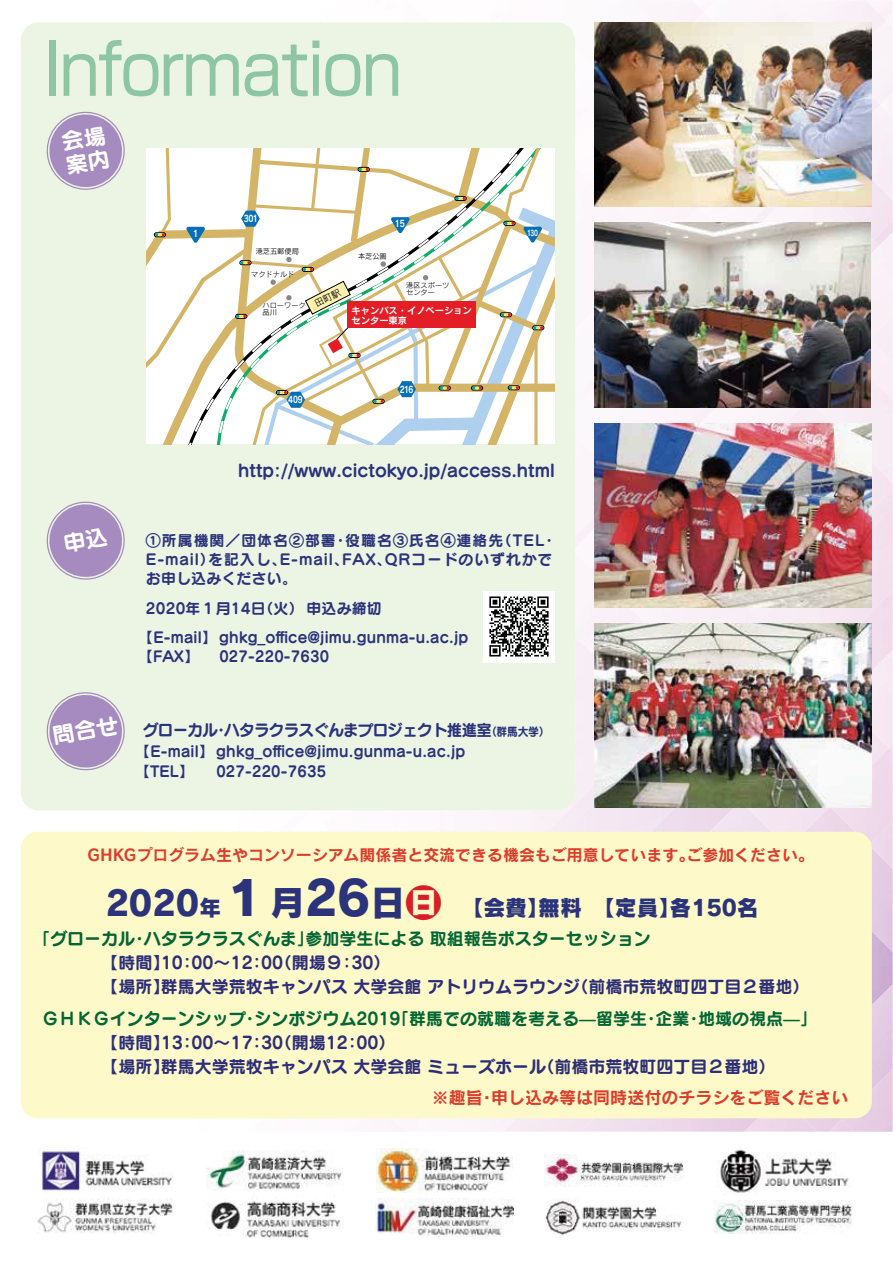
<style>
.page{position:relative;width:893px;height:1263px;background:#fff}
.page>*{position:absolute;margin:0;border:0;box-sizing:border-box;transform-origin:0 0}
.t1{font:70.05px "Shin Go Pro Regular 90 msp RKSJ H";letter-spacing:-.03em;color:#8ec6a3;scale:.93 1}
.t2{font:22.05px/23.7px "Seurat Pro B 90 msp RKSJ H";color:#fff}
.t3{font:21.9px "Rodin Pro EB 90 msp RKSJ H";color:#2b337b}
.t4{font:16.95px/24px "Seurat Pro B 90 msp RKSJ H";color:#2d2e79}
.t5{font:16.95px "Seurat Pro B 90 msp RKSJ H";color:#046635}
.t6{font:16.95px "Seurat Pro B 90 msp RKSJ H";color:#2b337b}
.t7{font:16.95px "Rodin Pro B 90 msp RKSJ H";color:#dc3d2c}
.t8{font:15.9px "Rodin Pro B 90 msp RKSJ H";color:#dc3d2c}
.t9{font:15.9px "Seurat Pro B 90 msp RKSJ H";letter-spacing:-.04em;color:#2b337b}
.t10{font:14.85px/28.5px "Seurat Pro B 90 msp RKSJ H";letter-spacing:.015em;color:#2b337b}
.t11{font:14.85px/19.5px "Seurat Pro B 90 msp RKSJ H";letter-spacing:.06em;color:#2b337b}
.t12{font:9.3px/10.2px "Rodin Pro B 90 msp RKSJ H";color:#fff}
.t13{font:9.3px "Rodin Pro B 90 msp RKSJ H";color:#fff;scale:.8 1}
.t14{font:9.3px "Rodin Pro B 90 msp RKSJ H";color:#fff;scale:.77 1}
.t15{font:7.95px "Rodin Pro B 90 msp RKSJ H";color:#fff;scale:.7 1}
.t16{font:7.2px/7.2px "Rodin Pro M 90 msp RKSJ H";color:#010202}
.s1{font-size:11.7px}
.s2{font-size:34.05px}
.s3{font-size:22.35px}
.s4{font-size:47.4px}
.s5{font-size:35.55px}
.s6{font-size:35.55px;color:#d81f27}
</style>
<div class="page">
<img style="left:872px;top:952px;width:21px;height:32px">
<img style="left:872px;top:984px;width:21px;height:85px">
<img style="left:744px;top:1118px;width:73px;height:14px">
<img style="left:872px;top:869px;width:21px;height:83px">
<img style="left:872px;top:845px;width:21px;height:24px">
<div style="left:830px;top:752px;width:63px;height:93px;background:#efd9ea"></div>
<svg style="left:889px;top:748px;width:4px;height:4px"></svg>
<img style="left:842px;top:1069px;width:51px;height:63px">
<img style="left:829px;top:1119px;width:25px;height:13px">
<img style="left:711px;top:808px;width:30px;height:24px">
<img style="left:741px;top:808px;width:89px;height:24px">
<img style="left:871px;top:748px;width:18px;height:59px">
<div style="left:871px;top:671px;width:22px;height:77px;background:#f6e7f2"></div>
<img style="left:871px;top:629px;width:22px;height:42px">
<img style="left:760px;top:620px;width:133px;height:9px">
<img style="left:281px;top:1118px;width:17px;height:14px">
<img style="left:594px;top:182px;width:54px;height:48px">
<img style="left:594px;top:1px;width:61px;height:46px">
<img style="left:594px;top:47px;width:1px;height:38px">
<img style="left:594px;top:112px;width:1px;height:70px">
<img style="left:674px;top:12px;width:29px;height:10px">
<img style="left:594px;top:85px;width:1px;height:27px">
<img style="left:237px;top:810px;width:16px;height:1px">
<img style="left:586px;top:437px;width:9px;height:34px">
<img style="left:871px;top:161px;width:22px;height:34px">
<img style="left:871px;top:104px;width:22px;height:57px">
<img style="left:880px;top:99px;width:13px;height:18px">
<img style="left:813px;top:207px;width:35px;height:16px">
<img style="left:20px;top:1009px;width:1px;height:45px">
<img style="left:20px;top:968px;width:1px;height:41px">
<img style="left:594px;top:249px;width:1px;height:147px">
<img style="left:648px;top:207px;width:9px;height:16px">
<img style="left:871px;top:99px;width:3px;height:41px">
<div style="left:841px;top:21px;width:52px;height:78px;background:#f9f3f8"></div>
<svg style="left:886px;top:14px;width:7px;height:13px"></svg>
<img style="left:698px;top:207px;width:53px;height:16px">
<img style="left:20px;top:869px;width:1px;height:50px">
<img style="left:20px;top:919px;width:1px;height:49px">
<img style="left:550px;top:644px;width:109px;height:185px">
<img style="left:583px;top:607px;width:41px;height:113px">
<img style="left:624px;top:607px;width:136px;height:17px">
<img style="left:683px;top:410px;width:210px;height:210px">
<div style="left:818px;top:400px;width:75px;height:83px;background:#f8ecf4"></div>
<img style="left:575px;top:584px;width:31px;height:30px">
<img style="left:575px;top:537px;width:20px;height:47px">
<img style="left:761px;top:407px;width:39px;height:16px">
<img style="left:879px;top:240px;width:14px;height:6px">
<img style="left:873px;top:240px;width:6px;height:6px">
<img style="left:871px;top:246px;width:22px;height:10px">
<div style="left:871px;top:256px;width:22px;height:75px;background:#f9f1f7"></div>
<img style="left:22px;top:1108px;width:56px;height:11px">
<img style="left:575px;top:471px;width:20px;height:66px">
<div style="left:611px;top:407px;width:150px;height:16px;background:#fbf5f9"></div>
<img style="left:858px;top:195px;width:35px;height:45px">
<svg style="left:888px;top:191px;width:5px;height:9px"></svg>
<img style="left:871px;top:225px;width:2px;height:25px">
<img style="left:20px;top:1054px;width:2px;height:53px">
<div style="left:21px;top:22px;width:554px;height:788px;background:#ecf5e4;border-radius:18px"></div>
<img style="left:206px;top:1150px;width:137px;height:41px">
<img style="left:544px;top:1155px;width:140px;height:32px">
<img style="left:720px;top:1149px;width:131px;height:44px">
<img style="left:37px;top:1199px;width:136px;height:35px">
<img style="left:209px;top:1201px;width:132px;height:37px">
<img style="left:375px;top:1199px;width:139px;height:37px">
<img style="left:545px;top:1198px;width:137px;height:38px">
<img style="left:714px;top:1201px;width:138px;height:33px">
<img style="left:40px;top:1148px;width:132px;height:45px">
<img style="left:376px;top:1149px;width:137px;height:44px">
<img style="left:595px;top:22px;width:276px;height:185px">
<img style="left:595px;top:223px;width:276px;height:184px">
<img style="left:595px;top:423px;width:276px;height:184px">
<img style="left:595px;top:624px;width:276px;height:184px">
<div style="left:21px;top:832px;width:851px;height:286px;background:#fdf9c8;border-radius:17px"></div>
<svg style="left:46px;top:111px;width:79px;height:79px"></svg>
<img style="left:483px;top:591px;width:71px;height:71px">
<svg style="left:147px;top:148px;width:408px;height:296px;background:#ece6dc"></svg>
<svg style="left:46px;top:501px;width:79px;height:79px"></svg>
<svg style="left:46px;top:692px;width:79px;height:79px"></svg>
<h1 class="t1" style="left:44px;top:43px;width:387px">Information</h1>
<h2 class="t2" style="left:60px;top:134px;width:46px;rotate:-10deg">会場案内</h2>
<p class="t13" style="left:244px;top:215px;width:19px">301</p>
<p class="t13" style="left:395px;top:220px;width:14px">15</p>
<p class="t13" style="left:193px;top:230px;width:8px">1</p>
<p class="t15" style="left:527px;top:230px;width:17px">130</p>
<p class="t16" style="left:256px;top:249px;width:45px">港芝五郵便局</p>
<p class="t16" style="left:251px;top:272px;width:45px">マクドナルド</p>
<p class="t16" style="left:358px;top:254px;width:30px">本芝公園</p>
<p class="t16" style="left:263px;top:302px;width:45px">ハローワーク品川</p>
<p class="t14" style="left:288px;top:396px;width:21px">409</p>
<p class="t16" style="left:406px;top:282px;width:45px">港区スポーツセンター</p>
<p class="t12" style="left:352px;top:306px;width:122px">キャンパス・イノベーションセンター東京</p>
<p class="t14" style="left:400px;top:386px;width:19px">216</p>
<p class="t6" style="left:238px;top:465px;width:318px">http://www.cictokyo.jp/access.html</p>
<p class="t11" style="left:146px;top:532px;width:412px">①所属機関／団体名②部署・役職名③氏名④連絡先（TEL・<br>E-mail）を記入し、E-mail、FAX、QRコードのいずれかでお申し込みください。</p>
<p class="t10" style="left:139px;top:597px;width:331px;text-indent:7px">2020年１月14日（火） 申込み締切<br>【E-mail】 ghkg_office@jimu.gunma-u.ac.jp</p>
<p class="t10" style="left:139px;top:645px;width:61px">【FAX】</p>
<p class="t10" style="left:219px;top:645px;width:111px">027-220-7630</p>
<p class="t9" style="left:143px;top:724px;width:408px">グローカル・ハタラクラスぐんまプロジェクト推進室<span class="s1">（群馬大学）</span></p>
<p class="t10" style="left:136px;top:744px;width:331px;line-height:19.5px">【E-mail】 ghkg_office@jimu.gunma-u.ac.jp【TEL】</p>
<p class="t10" style="left:216px;top:759px;width:111px">027-220-7635</p>
<p class="t8" style="left:88px;top:849px;width:728px">GHKGプログラム生やコンソーシアム関係者と交流できる機会もご用意しています。ご参加ください。</p>
<p class="t3" style="left:105px;top:899px;width:655px"><span class="s2">2020</span><span class="s3">年</span><span class="s4">１</span><span class="s5">月</span><span class="s4">26</span><span class="s5">日</span><span class="s6">日</span> 【会費】無料　【定員】各150名</p>
<p class="t5" style="left:33px;top:933px;width:619px">「グローカル・ハタラクラスぐんま」参加学生による 取組報告ポスターセッション</p>
<p class="t4" style="left:101px;top:953px;width:710px">【時間】10：00～12：00（開場９：30）<br>【場所】群馬大学荒牧キャンパス 大学会館 アトリウムラウンジ（前橋市荒牧町四丁目２番地）</p>
<p class="t5" style="left:42px;top:1012px;width:777px">ＧＨＫＧインターンシップ・シンポジウム2019「群馬での就職を考える̶留学生・企業・地域の視点̶」</p>
<p class="t4" style="left:101px;top:1032px;width:676px">【時間】13：00～17：30（開場12：00）<br>【場所】群馬大学荒牧キャンパス 大学会館 ミューズホール（前橋市荒牧町四丁目２番地）</p>
<p class="t7" style="left:432px;top:1092px;width:418px">※趣旨・申し込み等は同時送付のチラシをご覧ください</p>
</div>
